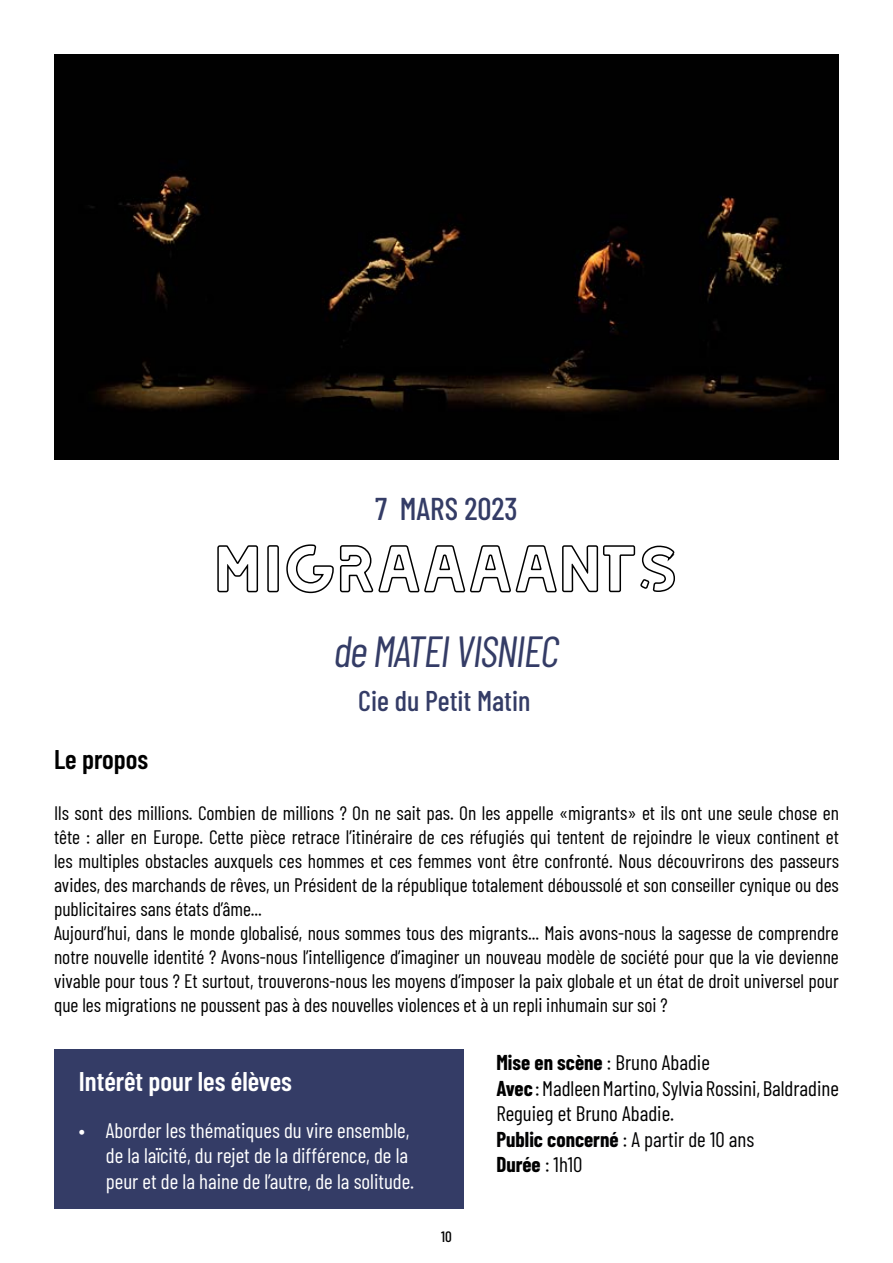
<style>
.page{position:relative;width:893px;height:1263px;background:#fff}
.page>*{position:absolute;margin:0;border:0;box-sizing:border-box;transform-origin:0 0}
.t1{font:63px "LEIXO DEMO";color:#fff}
.t2{font:italic 43.5px "Barlow Condensed";letter-spacing:-.03em;color:#343c66}
.t3{font:500 31.5px "Barlow Condensed";color:#343c66}
.t4{font:500 28.5px "Barlow Condensed";color:#343c66}
.t5{font:600 27px "Barlow Condensed";color:#fff}
.t6{font:600 27px "Barlow Condensed";color:#000}
.t7{font:21px/25.5px "Barlow Condensed";color:#000}
.t8{font:21px/25.5px "Barlow Condensed";color:#fff}
.t9{font:19.5px/24px "Barlow Condensed";color:#000}
.t10{font:500 15px "Barlow Condensed";color:#000}
.s1{font-weight:700}
.s2{font-weight:700;color:#020203}
.s3{color:#020203}
</style>
<div class="page">
<img style="left:54px;top:54px;width:785px;height:405px">
<svg style="left:217px;top:544px;width:458px;height:50px"></svg>
<div style="left:54px;top:1049px;width:409px;height:160px;background:#343c66"></div>
<h3 class="t3" style="left:375px;top:486px;width:144px">7 MARS 2023</h3>
<h1 class="t1" style="left:214px;top:536px;width:466px">MIGRAAAANTS</h1>
<h2 class="t2" style="left:334px;top:620px;width:227px">de MATEI VISNIEC</h2>
<h3 class="t4" style="left:358px;top:680px;width:174px">Cie du Petit Matin</h3>
<h3 class="t6" style="left:54px;top:740px;width:96px">Le propos</h3>
<p class="t9" style="left:54px;top:800px;width:787px">Ils sont des millions. Combien de millions ? On ne sait pas. On les appelle «migrants» et ils ont une seule chose en tête : aller en Europe. Cette pièce retrace l’itinéraire de ces réfugiés qui tentent de rejoindre le vieux continent et les multiples obstacles auxquels ces hommes et ces femmes vont être confronté. Nous découvrirons des passeurs avides, des marchands de rêves, un Président de la république totalement déboussolé et son conseiller cynique ou des publicitaires sans états d’âme...<br>Aujourd’hui, dans le monde globalisé, nous sommes tous des migrants... Mais avons-nous la sagesse de comprendre notre nouvelle identité ? Avons-nous l’intelligence d’imaginer un nouveau modèle de société pour que la vie devienne vivable pour tous ? Et surtout, trouverons-nous les moyens d’imposer la paix globale et un état de droit universel pour que les migrations ne poussent pas à des nouvelles violences et à un repli inhumain sur soi ?</p>
<h3 class="t5" style="left:79px;top:1062px;width:215px">Intérêt pour les élèves</h3>
<p class="t8" style="left:106px;top:1116px;width:310px;text-indent:-27px">• Aborder les thématiques du vire ensemble, de la laïcité, du rejet de la différence, de la peur et de la haine de l’autre, de la solitude.</p>
<p class="t10" style="left:441px;top:1226px;width:12px">10</p>
<p class="t7" style="left:496px;top:1048px;width:344px"><span class="s1">Mise en scène</span> : Bruno Abadie<br><span class="s1">Avec</span> : Madleen Martino, Sylvia Rossini, Baldradine<br>Reguieg et Bruno Abadie.<br><span class="s2">Public concerné</span> <span class="s3">: A partir de 10 ans<br></span><span class="s1">Durée</span> : 1h10</p>
</div>
